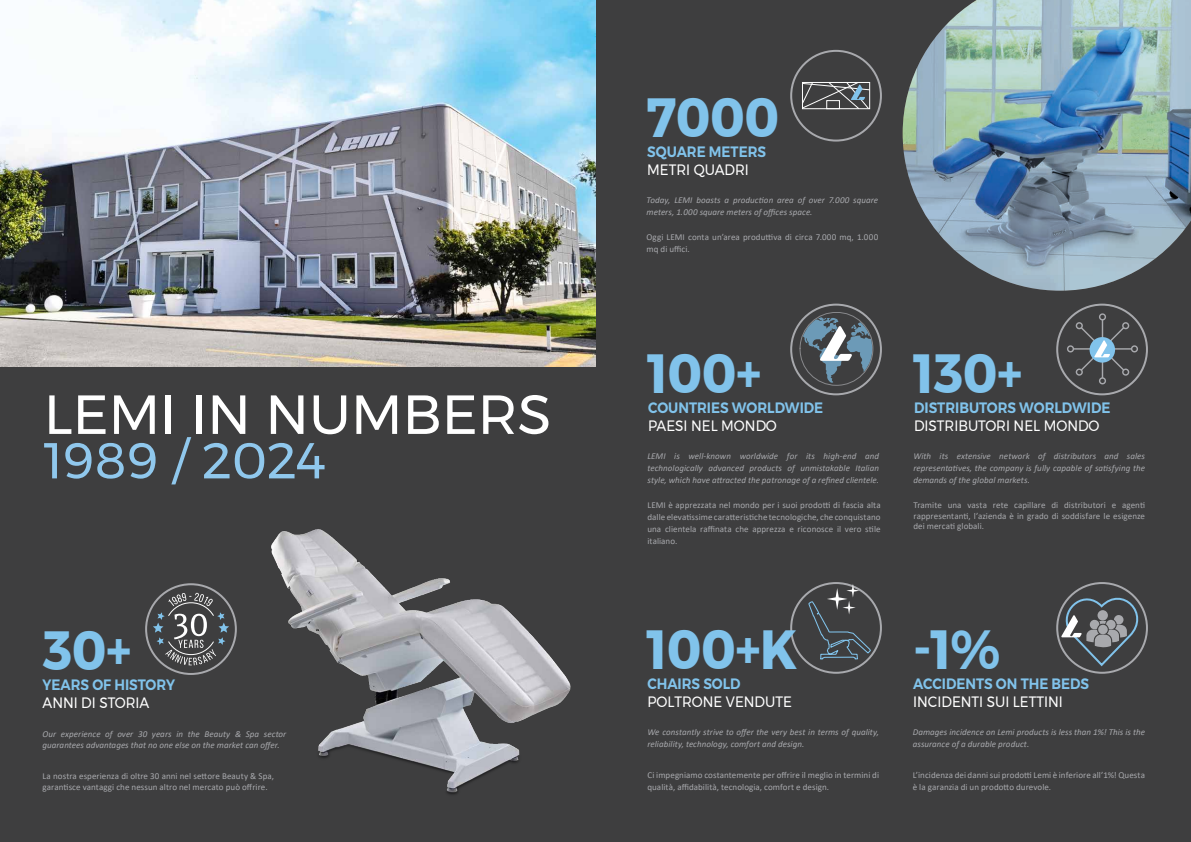
<style>
.page{position:relative;width:1191px;height:842px;background:#3e3e3f}
.page>*{position:absolute;margin:0;border:0;box-sizing:border-box;transform-origin:0 0}
.t1{font:700 55px "Montserrat";letter-spacing:-.01em;color:#81c3eb;scale:.9 1}
.t2{font:55px "Montserrat";color:#fff}
.t3{font:50.4px "Montserrat";color:#90c8ed}
.t4{font:600 15px "Montserrat";color:#81c3eb;scale:.9 1}
.t5{font:15px "Montserrat";color:#fff;scale:.9 1}
.t6{font:9px/12px "Calibri";letter-spacing:.005em;color:#a8a9ad}
.t7{font:italic 9px/12px "Calibri";letter-spacing:.005em;color:#a8a9ad}
</style>
<div class="page">
<div style="left:790px;top:582px;width:92px;height:92px;border:2px solid #a8a9ad;border-radius:50%"></div>
<div style="left:790px;top:304px;width:92px;height:91px;border:2px solid #a8a9ad;border-radius:50%"></div>
<svg style="left:799px;top:312px;width:74px;height:74px"></svg>
<div style="left:1056px;top:304px;width:92px;height:91px;border:2px solid #a8a9ad;border-radius:50%"></div>
<div style="left:1099px;top:313px;width:7px;height:7px;border:1px solid #a8a9ad;border-radius:50%"></div>
<div style="left:1099px;top:377px;width:7px;height:7px;border:1px solid #a8a9ad;border-radius:50%"></div>
<div style="left:1067px;top:345px;width:7px;height:7px;border:1px solid #a8a9ad;border-radius:50%"></div>
<div style="left:1130px;top:345px;width:8px;height:7px;border:1px solid #a8a9ad;border-radius:50%"></div>
<svg style="left:1072px;top:318px;width:61px;height:61px"></svg>
<div style="left:1056px;top:582px;width:92px;height:92px;border:2px solid #a8a9ad;border-radius:50%"></div>
<svg style="left:1061px;top:585px;width:87px;height:83px"></svg>
<svg style="left:802px;top:82px;width:68px;height:28px"></svg>
<div style="left:790px;top:50px;width:92px;height:92px;border:2px solid #a8a9ad;border-radius:50%"></div>
<div style="left:145px;top:583px;width:92px;height:92px;border:2px solid #a8a9ad;border-radius:50%"></div>
<svg style="left:153px;top:593px;width:71px;height:72px"></svg>
<svg style="left:808px;top:584px;width:63px;height:76px"></svg>
<img style="left:902px;top:0;width:289px;height:291px">
<img style="left:224px;top:529px;width:347px;height:266px">
<img style="left:0;top:0;width:595px;height:367px">
<p class="t2" style="left:44px;top:372px;width:509px">LEMI IN NUMBERS</p>
<p class="t3" style="left:44px;top:422px;width:284px">1989 / 2024</p>
<p class="t1" style="left:43px;top:606px;width:100px">30+</p>
<p class="t4" style="left:43px;top:673px;width:149px">YEARS OF HISTORY</p>
<p class="t5" style="left:43px;top:691px;width:120px">ANNI DI STORIA</p>
<p class="t7" style="left:43px;top:728px;width:245px;line-height:10.8px">Our experience of over 30 years in the Beauty &amp; Spa sector guarantees advantages that no one else on the market can offer.</p>
<p class="t6" style="left:43px;top:771px;width:233px;line-height:10.8px">La nostra esperienza di oltre 30 anni nel settore Beauty &amp; Spa, garantisce vantaggi che nessun altro nel mercato può offrire.</p>
<p class="t1" style="left:647px;top:73px;width:148px">7000</p>
<p class="t4" style="left:647px;top:139px;width:134px">SQUARE METERS</p>
<p class="t5" style="left:647px;top:158px;width:114px">METRI QUADRI</p>
<p class="t7" style="left:646px;top:193px;width:233px">Today, LEMI boasts a production area of over 7.000 square meters, 1.000 square meters of offices space.</p>
<p class="t6" style="left:646px;top:231px;width:233px">Oggi LEMI conta un’area produttiva di circa 7.000 mq, 1.000 mq di uffici.</p>
<p class="t1" style="left:648px;top:330px;width:128px">100+</p>
<p class="t1" style="left:914px;top:330px;width:122px">130+</p>
<p class="t4" style="left:648px;top:396px;width:196px">COUNTRIES WORLDWIDE</p>
<p class="t5" style="left:648px;top:414px;width:145px">PAESI NEL MONDO</p>
<p class="t4" style="left:914px;top:396px;width:220px">DISTRIBUTORS WORLDWIDE</p>
<p class="t5" style="left:914px;top:414px;width:207px">DISTRIBUTORI NEL MONDO</p>
<p class="t7" style="left:647px;top:450px;width:233px;text-align:justify">LEMI is well-known worldwide for its high-end and technologically advanced products of unmistakable Italian style, which have attracted the patronage of a refined clientele.</p>
<p class="t6" style="left:647px;top:499px;width:235px;text-align:justify">LEMI è apprezzata nel mondo per i suoi prodotti di fascia alta dalle elevatissime caratteristiche tecnologiche, che conquistano una clientela raffinata che apprezza e riconosce il vero stile italiano.</p>
<p class="t7" style="left:913px;top:450px;width:233px;text-align:justify">With its extensive network of distributors and sales representatives, the company is fully capable of satisfying the demands of the global markets.</p>
<p class="t6" style="left:913px;top:499px;width:233px;line-height:10.8px;text-align:justify">Tramite una vasta rete capillare di distributori e agenti rappresentanti, l’azienda è in grado di soddisfare le esigenze dei mercati globali.</p>
<p class="t1" style="left:647px;top:605px;width:168px">100+K</p>
<p class="t1" style="left:913px;top:605px;width:98px">-1%</p>
<p class="t4" style="left:647px;top:671px;width:105px">CHAIRS SOLD</p>
<p class="t5" style="left:647px;top:690px;width:162px">POLTRONE VENDUTE</p>
<p class="t4" style="left:913px;top:671px;width:197px">ACCIDENTS ON THE BEDS</p>
<p class="t5" style="left:913px;top:690px;width:168px">INCIDENTI SUI LETTINI</p>
<p class="t7" style="left:647px;top:725px;width:233px">We constantly strive to offer the very best in terms of quality, reliability, technology, comfort and design.</p>
<p class="t6" style="left:647px;top:769px;width:233px">Ci impegniamo costantemente per offrire il meglio in termini di qualità, affidabilità, tecnologia, comfort e design.</p>
<p class="t7" style="left:912px;top:725px;width:234px">Damages incidence on Lemi products is less than 1%! This is the assurance of a durable product.</p>
<p class="t6" style="left:912px;top:769px;width:234px">L’incidenza dei danni sui prodotti Lemi è inferiore all’1%! Questa è la garanzia di un prodotto durevole.</p>
</div>
